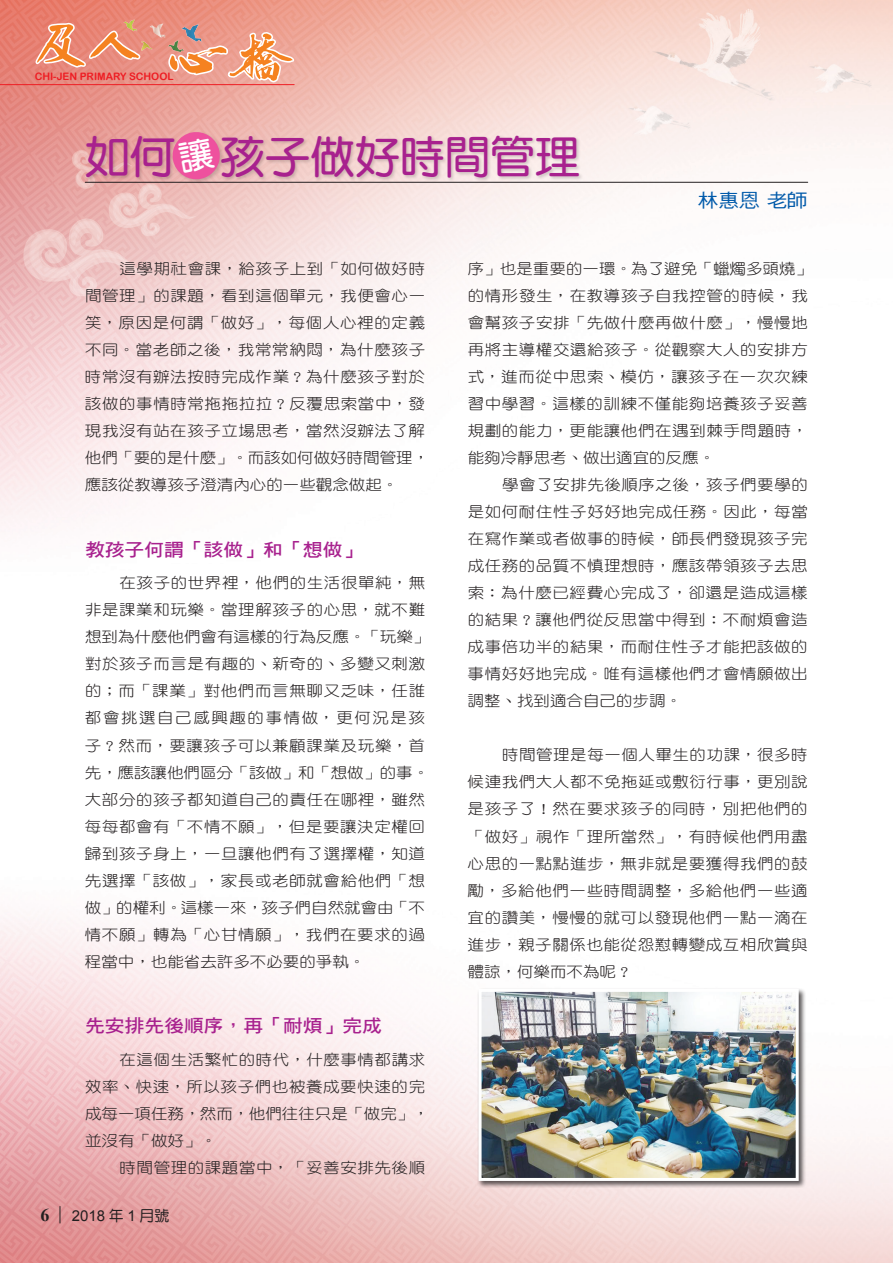
<style>
.page{position:relative;width:893px;height:1263px;background:#fff}
.page>*{position:absolute;margin:0;border:0;box-sizing:border-box;transform-origin:0 0}
.t1{font:45px "DF Yuan Std W7";color:#a8218e}
.t2{font:18.75px "DF Hei Std W5";color:#015aaa;scale:1.1 1}
.t3{font:18px "DF Hei Std W7";color:#a8218e;scale:1.1 1}
.t4{font:15px/27px "DF Yuan Std W3";letter-spacing:.035em;color:#231f20;scale:1.1 1}
.t5{font:15px "Arial";color:#231f20}
.t6{font:10.2px "Arial Rounded MT Bold";color:#ee1d23}
.s1{font-family:"DF Biao Kai Shu Std W5"}
.s2{font-family:"Times New Roman";font-weight:700;font-size:18px}
.s3{font-family:"DF Yuan Std W5"}
</style>
<div class="page">
<img style="left:0;top:0;width:893px;height:1263px">
<hr style="left:85px;top:182px;width:723px;height:1px;background:#231f20">
<div style="left:85px;top:135px;width:499px;height:47px;background:#231f20;opacity:.2"></div>
<div style="left:172px;top:131px;width:53px;height:53px;background:#231f20;opacity:.2"></div>
<div style="left:477px;top:987px;width:329px;height:201px;background:#231f20;opacity:.75"></div>
<img style="left:477px;top:987px;width:323px;height:195px">
<svg style="left:60px;top:1206px;width:1px;height:17px"></svg>
<img style="left:121px;top:18px;width:17px;height:4px">
<img style="left:153px;top:23px;width:14px;height:16px">
<svg style="left:34px;top:22px;width:119px;height:48px;background:#ec9579"></svg>
<svg style="left:167px;top:0;width:130px;height:111px;background:#eca28e"></svg>
<hr style="left:0;top:84px;width:294px;height:1px;background:#ee1d23">
<svg style="left:171px;top:130px;width:51px;height:51px;background:#ea6fa1"></svg>
<p class="t6" style="left:35px;top:70px;width:140px">CHI-JEN PRIMARY SCHOOL</p>
<h1 class="t1" style="left:85px;top:132px;width:496px">如何 孩子做好時間管理</h1>
<p class="t2" style="left:698px;top:190px;width:101px">林惠恩 老師</p>
<p class="t4" style="left:85px;top:255px;width:314px;text-indent:35px">這學期社會課<span class="s1">，</span>給孩子上到<span class="s1">「</span>如何做好時間管理<span class="s1">」</span>的課題<span class="s1">，</span>看到這個單元<span class="s1">，</span>我便會心一笑<span class="s1">，</span>原因是何謂<span class="s1">「</span>做好<span class="s1">」，</span>每個人心裡的定義不同<span class="s1">。</span>當老師之後<span class="s1">，</span>我常常納悶<span class="s1">，</span>為什麼孩子時常沒有辦法按時完成作業<span class="s1">？</span>為什麼孩子對於該做的事情時常拖拖拉拉<span class="s1">？</span>反覆思索當中<span class="s1">，</span>發現我沒有站在孩子立場思考<span class="s1">，</span>當然沒辦法了解他們<span class="s1">「</span>要的是什麼<span class="s1">」。</span>而該如何做好時間管理<span class="s1">，</span>應該從教導孩子澄清內心的一些觀念做起<span class="s1">。</span></p>
<p class="t3" style="left:85px;top:539px;width:253px">教孩子何謂「該做」和「想做」</p>
<p class="t4" style="left:85px;top:569px;width:315px;text-indent:35px">在孩子的世界裡<span class="s1">，</span>他們的生活很單純<span class="s1">，</span>無非是課業和玩樂<span class="s1">。</span>當理解孩子的心思<span class="s1">，</span>就不難想到為什麼他們會有這樣的行為反應<span class="s1">。「</span>玩樂<span class="s1">」</span>對於孩子而言是有趣的<span class="s1">、</span>新奇的<span class="s1">、</span>多變又刺激的<span class="s1">；</span>而<span class="s1">「</span>課業<span class="s1">」</span>對他們而言無聊又乏味<span class="s1">，</span>任誰都會挑選自己感興趣的事情做<span class="s1">，</span>更何況是孩子<span class="s1">？</span>然而<span class="s1">，</span>要讓孩子可以兼顧課業及玩樂<span class="s1">，</span>首先<span class="s1">，</span>應該讓他們區分<span class="s1">「</span>該做<span class="s1">」</span>和<span class="s1">「</span>想做<span class="s1">」</span>的事<span class="s1">。</span>大部分的孩子都知道自己的責任在哪裡<span class="s1">，</span>雖然每每都會有<span class="s1">「</span>不情不願<span class="s1">」，</span>但是要讓決定權回歸到孩子身上<span class="s1">，</span>一旦讓他們有了選擇權<span class="s1">，</span>知道先選擇<span class="s1">「</span>該做<span class="s1">」，</span>家長或老師就會給他們<span class="s1">「</span>想做<span class="s1">」</span>的權利<span class="s1">。</span>這樣一來<span class="s1">，</span>孩子們自然就會由<span class="s1">「</span>不情不願<span class="s1">」</span>轉為<span class="s1">「</span>心甘情願<span class="s1">」，</span>我們在要求的過程當中<span class="s1">，</span>也能省去許多不必要的爭執<span class="s1">。</span></p>
<p class="t3" style="left:85px;top:1015px;width:272px">先安排先後順序，再「耐煩」完成</p>
<p class="t4" style="left:85px;top:1045px;width:314px;text-indent:35px">在這個生活繁忙的時代<span class="s1">，</span>什麼事情都講求效率<span class="s1">、</span>快速<span class="s1">，</span>所以孩子們也被養成要快速的完成每一項任務<span class="s1">，</span>然而<span class="s1">，</span>他們往往只是<span class="s1">「</span>做完<span class="s1">」，</span>並沒有<span class="s1">「</span>做好<span class="s1">」。</span></p>
<p class="t4" style="left:120px;top:1153px;width:279px">時間管理的課題當中<span class="s1">，「</span>妥善安排先後順</p>
<p class="t5" style="left:40px;top:1206px;width:131px"><span class="s2">6</span> 2018 <span class="s3">年</span> 1 <span class="s3">月號</span></p>
<p class="t4" style="left:468px;top:255px;width:315px">序<span class="s1">」</span>也是重要的一環<span class="s1">。</span>為了避免<span class="s1">「</span>蠟燭多頭燒<span class="s1">」</span>的情形發生<span class="s1">，</span>在教導孩子自我控管的時候<span class="s1">，</span>我會幫孩子安排<span class="s1">「</span>先做什麼再做什麼<span class="s1">」，</span>慢慢地再將主導權交還給孩子<span class="s1">。</span>從觀察大人的安排方式<span class="s1">，</span>進而從中思索<span class="s1">、</span>模仿<span class="s1">，</span>讓孩子在一次次練習中學習<span class="s1">。</span>這樣的訓練不僅能夠培養孩子妥善規劃的能力<span class="s1">，</span>更能讓他們在遇到棘手問題時<span class="s1">，</span>能夠冷靜思考<span class="s1">、</span>做出適宜的反應<span class="s1">。</span></p>
<p class="t4" style="left:468px;top:471px;width:311px;text-align:justify;text-indent:35px">學會了安排先後順序之後<span class="s1">，</span>孩子們要學的是如何耐住性子好好地完成任務<span class="s1">。</span>因此<span class="s1">，</span>每當在寫作業或者做事的時候<span class="s1">，</span>師長們發現孩子完成任務的品質不慎理想時<span class="s1">，</span>應該帶領孩子去思索<span class="s1">：</span>為什麼已經費心完成了<span class="s1">，</span>卻還是造成這樣的結果<span class="s1">？</span>讓他們從反思當中得到<span class="s1">：</span>不耐煩會造成事倍功半的結果<span class="s1">，</span>而耐住性子才能把該做的事情好好地完成<span class="s1">。</span>唯有這樣他們才會情願做出調整<span class="s1">、</span>找到適合自己的步調<span class="s1">。</span></p>
<p class="t4" style="left:468px;top:741px;width:311px;text-align:justify;text-indent:35px">時間管理是每一個人畢生的功課<span class="s1">，</span>很多時候連我們大人都不免拖延或敷衍行事<span class="s1">，</span>更別說是孩子了<span class="s1">！</span>然在要求孩子的同時<span class="s1">，</span>別把他們的<span class="s1">「</span>做好<span class="s1">」</span>視作<span class="s1">「</span>理所當然<span class="s1">」，</span>有時候他們用盡心思的一點點進步<span class="s1">，</span>無非就是要獲得我們的鼓勵<span class="s1">，</span>多給他們一些時間調整<span class="s1">，</span>多給他們一些適宜的讚美<span class="s1">，</span>慢慢的就可以發現他們一點一滴在進步<span class="s1">，</span>親子關係也能從怨懟轉變成互相欣賞與體諒<span class="s1">，</span>何樂而不為呢<span class="s1">？</span></p>
</div>
